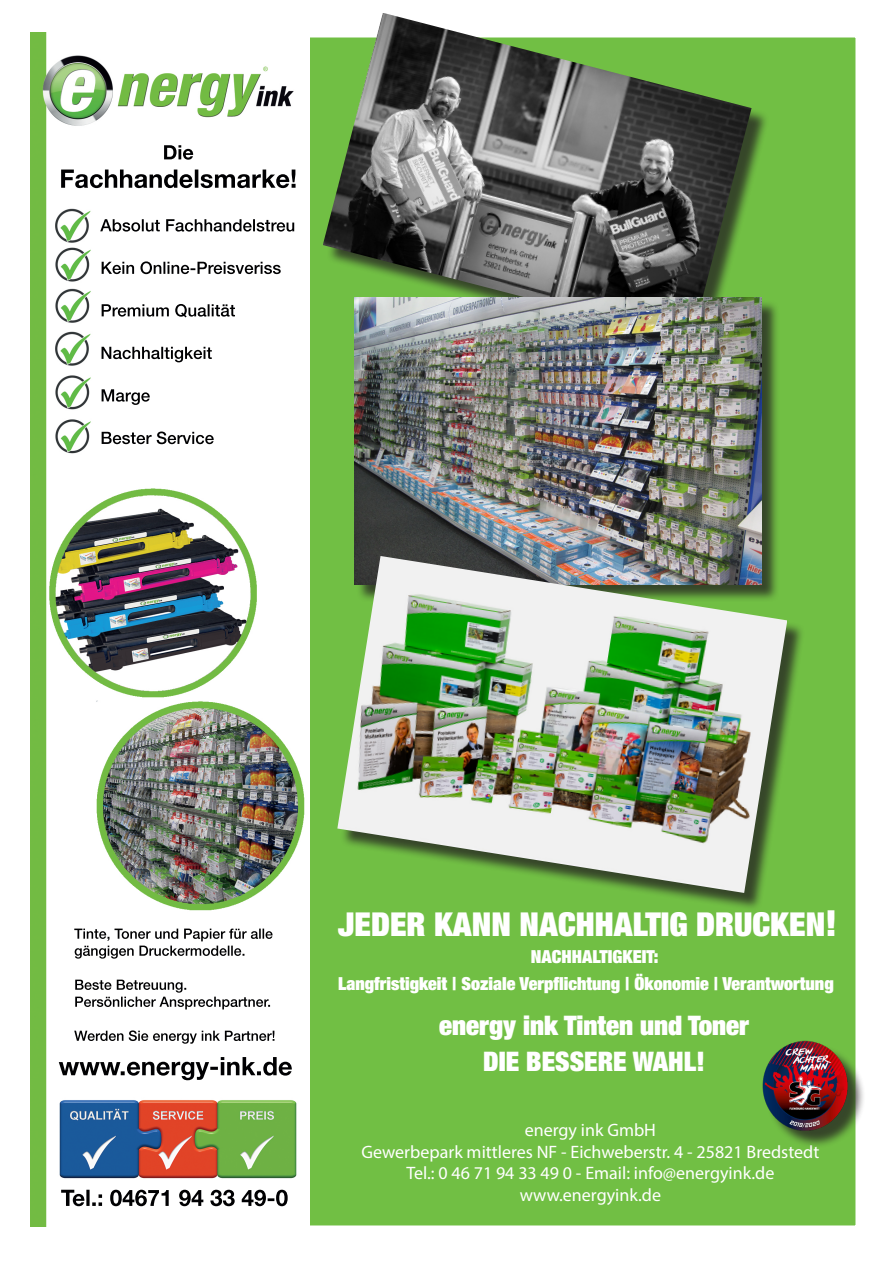
<style>
.page{position:relative;width:893px;height:1263px;background:#fff}
.page>*{position:absolute;margin:0;border:0;box-sizing:border-box;transform-origin:0 0}
.t1{font:900 condensed 33px "Helvetica Neue LT Std";color:#fff}
.t2{font:900 condensed 27px "Helvetica Neue LT Std";color:#fff}
.t3{font:18px "Myriad Pro";color:#fff}
.t4{font:900 condensed 18px "Helvetica Neue LT Std";color:#fff}
.s1{font-size:36px}
</style>
<div class="page">
<div style="left:30px;top:32px;width:826px;height:1195px;background:#71bf44"></div>
<div style="left:326px;top:16px;width:443px;height:342px;background:#231f20;opacity:.75"></div>
<img style="left:323px;top:13px;width:429px;height:327px">
<div style="left:765px;top:1043px;width:101px;height:106px;background:#231f20;opacity:.75"></div>
<img style="left:761px;top:1040px;width:87px;height:92px">
<div style="left:357px;top:300px;width:423px;height:303px;background:#231f20;opacity:.75"></div>
<img style="left:354px;top:297px;width:407px;height:259px">
<img style="left:30px;top:33px;width:280px;height:1193px">
<div style="left:340px;top:559px;width:466px;height:352px;background:#231f20;opacity:.75"></div>
<img style="left:337px;top:556px;width:450px;height:337px">
<p class="t1" style="left:338px;top:903px;width:501px">JEDER KANN NACHHALTIG DRUCKEN<span class="s1">!</span></p>
<p class="t4" style="left:531px;top:945px;width:129px">NACHHALTIGKEIT:</p>
<p class="t4" style="left:338px;top:972px;width:497px">Langfristigkeit | Soziale Verpflichtung | Ökonomie | Verantwortung</p>
<p class="t2" style="left:439px;top:1008px;width:311px">energy ink Tinten und Toner</p>
<p class="t2" style="left:483px;top:1044px;width:224px">DIE BESSERE WAHL!</p>
<p class="t3" style="left:525px;top:1119px;width:133px">energy ink GmbH</p>
<p class="t3" style="left:361px;top:1140px;width:459px">Gewerbepark mittleres NF - Eichweberstr. 4 - 25821 Bredstedt</p>
<p class="t3" style="left:406px;top:1162px;width:369px">Tel.: 0 46 71 94 33 49 0 - Email: info@energyink.de</p>
<p class="t3" style="left:520px;top:1184px;width:143px">www.energyink.de</p>
</div>
